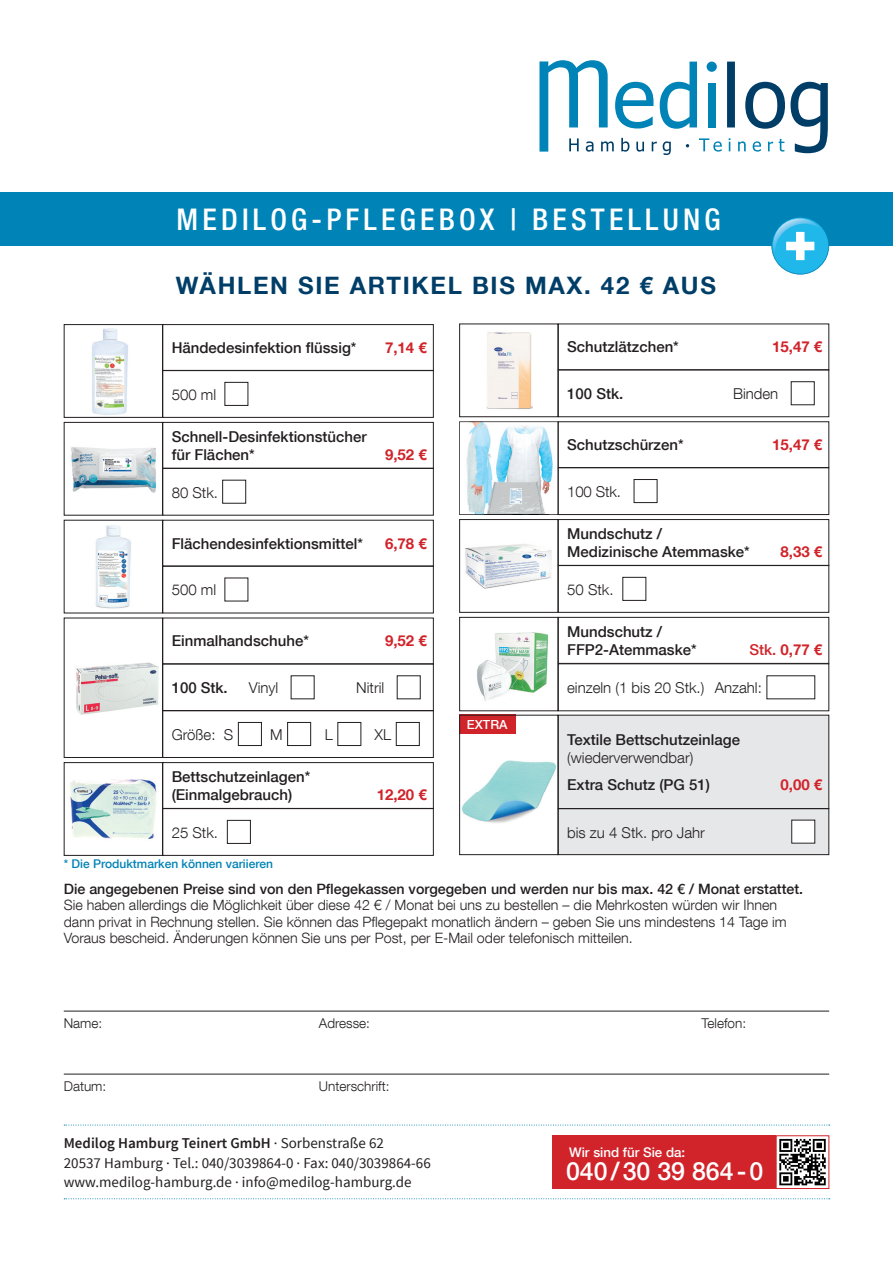
<style>
.page{position:relative;width:893px;height:1263px;background:#fff}
.page>*{position:absolute;margin:0;border:0;box-sizing:border-box;transform-origin:0 0}
.t1{font:500 condensed 30px "Helvetica Neue LT Com";letter-spacing:.14em;color:#fff}
.t2{font:500 24.9px "Helvetica Neue LT Com";color:#fff}
.t3{font:700 24px "Helvetica Neue LT Com";letter-spacing:.07em;color:#003e68}
.t4{font:500 15px/18px "Helvetica Neue LT Com";color:#231f20}
.t5{font:15px/19.5px "Source Sans Pro";color:#231f20}
.t6{font:300 15px "Helvetica Neue LT Com";color:#231f20}
.t7{font:700 15px "Helvetica Neue LT Com";color:#d1232a}
.t8{font:300 14.25px/16.5px "Helvetica Neue LT Com";color:#231f20}
.t9{font:500 14.25px "Helvetica Neue LT Com";color:#231f20}
.t10{font:300 13.5px "Helvetica Neue LT Com";color:#231f20}
.t11{font:500 13.35px "Helvetica Neue LT Com";color:#fff}
.t12{font:500 12.45px "Helvetica Neue LT Com";color:#fff}
.t13{font:500 12px "Helvetica Neue LT Com";color:#0083b6}
.s1{font-weight:500}
.s2{font-weight:600}
</style>
<div class="page">
<div style="left:459px;top:715px;width:56px;height:19px;background:#d1232a"></div>
<svg style="left:539px;top:60px;width:289px;height:95px"></svg>
<svg style="left:64px;top:1125px;width:766px;height:1px"></svg>
<svg style="left:64px;top:1198px;width:766px;height:1px"></svg>
<div style="left:552px;top:1135px;width:224px;height:54px;background:#d1232a"></div>
<svg style="left:779px;top:1138px;width:47px;height:48px"></svg>
<svg style="left:779px;top:1139px;width:47px;height:46px"></svg>
<div style="left:776px;top:1135px;width:53px;height:54px;border:1px solid #d1232a"></div>
<hr style="left:64px;top:1011px;width:765px;height:1px;background:#231f20">
<hr style="left:64px;top:1074px;width:765px;height:1px;background:#231f20">
<div style="left:162px;top:762px;width:272px;height:47px;border:1px solid #231f20"></div>
<img style="left:92px;top:328px;width:36px;height:87px">
<div style="left:64px;top:324px;width:99px;height:94px;border:1px solid #231f20"></div>
<div style="left:162px;top:324px;width:272px;height:47px;border:1px solid #231f20"></div>
<div style="left:224px;top:382px;width:24px;height:24px;border:1px solid #231f20"></div>
<div style="left:162px;top:370px;width:272px;height:48px;border:1px solid #231f20"></div>
<img style="left:71px;top:447px;width:85px;height:46px">
<div style="left:162px;top:422px;width:272px;height:47px;border:1px solid #231f20"></div>
<div style="left:222px;top:480px;width:24px;height:24px;border:1px solid #231f20"></div>
<div style="left:162px;top:468px;width:272px;height:48px;border:1px solid #231f20"></div>
<img style="left:95px;top:525px;width:36px;height:84px">
<div style="left:162px;top:566px;width:272px;height:47px;border:1px solid #231f20"></div>
<img style="left:70px;top:779px;width:87px;height:60px">
<div style="left:64px;top:762px;width:99px;height:94px;border:1px solid #231f20"></div>
<div style="left:227px;top:820px;width:24px;height:24px;border:1px solid #231f20"></div>
<div style="left:162px;top:808px;width:272px;height:48px;border:1px solid #231f20"></div>
<img style="left:486px;top:332px;width:46px;height:77px">
<div style="left:459px;top:324px;width:99px;height:93px;border:1px solid #231f20"></div>
<div style="left:791px;top:381px;width:24px;height:24px;border:1px solid #231f20"></div>
<div style="left:558px;top:369px;width:271px;height:48px;border:1px solid #231f20"></div>
<svg style="left:459px;top:421px;width:99px;height:94px"></svg>
<div style="left:558px;top:421px;width:271px;height:47px;border:1px solid #231f20"></div>
<div style="left:634px;top:479px;width:23px;height:24px;border:1px solid #231f20"></div>
<div style="left:558px;top:467px;width:271px;height:48px;border:1px solid #231f20"></div>
<img style="left:465px;top:544px;width:87px;height:45px">
<div style="left:459px;top:519px;width:99px;height:94px;border:1px solid #231f20"></div>
<div style="left:558px;top:519px;width:271px;height:47px;border:1px solid #231f20"></div>
<div style="left:622px;top:577px;width:24px;height:24px;border:1px solid #231f20"></div>
<div style="left:558px;top:565px;width:271px;height:48px;border:1px solid #231f20"></div>
<img style="left:477px;top:632px;width:72px;height:69px">
<div style="left:459px;top:617px;width:99px;height:94px;border:1px solid #231f20"></div>
<div style="left:558px;top:617px;width:271px;height:47px;border:1px solid #231f20"></div>
<div style="left:558px;top:663px;width:271px;height:48px;border:1px solid #231f20"></div>
<div style="left:558px;top:715px;width:271px;height:140px;background:#e6e7e9"></div>
<img style="left:462px;top:760px;width:94px;height:63px">
<div style="left:459px;top:715px;width:99px;height:140px;border:1px solid #231f20"></div>
<div style="left:792px;top:820px;width:23px;height:23px;background:#fff"></div>
<div style="left:791px;top:820px;width:24px;height:23px;border:1px solid #231f20"></div>
<div style="left:558px;top:808px;width:271px;height:47px;border:1px solid #231f20"></div>
<img style="left:76px;top:662px;width:83px;height:53px">
<div style="left:397px;top:675px;width:24px;height:24px;border:1px solid #231f20"></div>
<div style="left:162px;top:663px;width:272px;height:48px;border:1px solid #231f20"></div>
<div style="left:238px;top:722px;width:24px;height:24px;border:1px solid #231f20"></div>
<div style="left:287px;top:722px;width:24px;height:24px;border:1px solid #231f20"></div>
<div style="left:337px;top:722px;width:24px;height:24px;border:1px solid #231f20"></div>
<div style="left:396px;top:722px;width:24px;height:24px;border:1px solid #231f20"></div>
<div style="left:162px;top:710px;width:272px;height:48px;border:1px solid #231f20"></div>
<div style="left:0;top:192px;width:893px;height:54px;background:#0083b6"></div>
<svg style="left:771px;top:217px;width:58px;height:58px"></svg>
<img style="left:485px;top:480px;width:63px;height:34px">
<img style="left:485px;top:514px;width:63px;height:1px">
<h1 class="t1" style="left:177px;top:201px;width:545px">MEDILOG-PFLEGEBOX | BESTELLUNG</h1>
<h3 class="t3" style="left:176px;top:270px;width:542px">WÄHLEN SIE ARTIKEL BIS MAX. 42 € AUS</h3>
<p class="t4" style="left:172px;top:338px;width:186px">Händedesinfektion flüssig*</p>
<p class="t7" style="left:385px;top:338px;width:43px">7,14 €</p>
<p class="t6" style="left:172px;top:385px;width:46px">500 ml</p>
<p class="t4" style="left:172px;top:427px;width:197px">Schnell-Desinfektionstücher für Flächen*</p>
<p class="t7" style="left:385px;top:445px;width:43px">9,52 €</p>
<p class="t6" style="left:172px;top:483px;width:48px">80 Stk.</p>
<p class="t4" style="left:172px;top:534px;width:193px">Flächendesinfektionsmittel*</p>
<p class="t7" style="left:385px;top:534px;width:43px">6,78 €</p>
<p class="t6" style="left:172px;top:581px;width:46px">500 ml</p>
<p class="t4" style="left:172px;top:632px;width:139px">Einmalhandschuhe*</p>
<p class="t7" style="left:385px;top:631px;width:43px">9,52 €</p>
<p class="t4" style="left:172px;top:679px;width:58px">100 Stk.</p>
<p class="t6" style="left:249px;top:679px;width:31px">Vinyl</p>
<p class="t6" style="left:356px;top:679px;width:30px">Nitril</p>
<p class="t6" style="left:172px;top:725px;width:63px">Größe: S</p>
<p class="t6" style="left:270px;top:725px;width:14px">M</p>
<p class="t6" style="left:325px;top:725px;width:10px">L</p>
<p class="t6" style="left:375px;top:725px;width:18px">XL</p>
<p class="t4" style="left:172px;top:767px;width:140px">Bettschutzeinlagen* (Einmalgebrauch)</p>
<p class="t6" style="left:172px;top:823px;width:48px">25 Stk.</p>
<p class="t13" style="left:64px;top:857px;width:211px">* Die Produktmarken können variieren</p>
<p class="t7" style="left:377px;top:785px;width:52px">12,20 €</p>
<p class="t12" style="left:467px;top:717px;width:42px">EXTRA</p>
<p class="t4" style="left:567px;top:338px;width:113px">Schutzlätzchen*</p>
<p class="t7" style="left:772px;top:337px;width:52px">15,47 €</p>
<p class="t4" style="left:567px;top:385px;width:58px">100 Stk.</p>
<p class="t6" style="left:733px;top:385px;width:47px">Binden</p>
<p class="t4" style="left:567px;top:436px;width:118px">Schutzschürzen*</p>
<p class="t7" style="left:772px;top:435px;width:52px">15,47 €</p>
<p class="t6" style="left:567px;top:482px;width:55px">100 Stk.</p>
<p class="t4" style="left:567px;top:524px;width:184px">Mundschutz /<br>Medizinische Atemmaske*</p>
<p class="t7" style="left:781px;top:542px;width:43px">8,33 €</p>
<p class="t6" style="left:567px;top:580px;width:48px">50 Stk.</p>
<p class="t4" style="left:567px;top:622px;width:131px">Mundschutz /<br>FFP2-Atemmaske*</p>
<p class="t7" style="left:749px;top:640px;width:74px"><span class="s1">Stk.</span> 0,77 €</p>
<p class="t6" style="left:567px;top:679px;width:196px">einzeln (1 bis 20 Stk.) Anzahl:</p>
<p class="t4" style="left:567px;top:730px;width:174px">Textile Bettschutzeinlage</p>
<p class="t6" style="left:567px;top:748px;width:128px">(wiederverwendbar)</p>
<p class="t4" style="left:567px;top:775px;width:144px">Extra Schutz (PG 51)</p>
<p class="t7" style="left:781px;top:775px;width:43px">0,00 €</p>
<p class="t6" style="left:567px;top:823px;width:139px">bis zu 4 Stk. pro Jahr</p>
<p class="t9" style="left:64px;top:880px;width:741px">Die angegebenen Preise sind von den Pflegekassen vorgegeben und werden nur bis max. 42 € / Monat erstattet.</p>
<p class="t8" style="left:64px;top:896px;width:724px">Sie haben allerdings die Möglichkeit über diese 42 € / Monat bei uns zu bestellen – die Mehrkosten würden wir Ihnen dann privat in Rechnung stellen. Sie können das Pflegepakt monatlich ändern – geben Sie uns mindestens 14 Tage im<br>Voraus bescheid. Änderungen können Sie uns per Post, per E-Mail oder telefonisch mitteilen.</p>
<p class="t10" style="left:64px;top:1015px;width:40px">Name:</p>
<p class="t10" style="left:319px;top:1015px;width:53px">Adresse:</p>
<p class="t10" style="left:702px;top:1015px;width:46px">Telefon:</p>
<p class="t10" style="left:64px;top:1078px;width:44px">Datum:</p>
<p class="t10" style="left:319px;top:1078px;width:72px">Unterschrift:</p>
<p class="t5" style="left:64px;top:1134px;width:369px"><span class="s2">Medilog Hamburg Teinert GmbH</span> · Sorbenstraße 62<br>20537 Hamburg · Tel.: 040/3039864-0 · Fax: 040/3039864-66 www.medilog-hamburg.de · info@medilog-hamburg.de</p>
<p class="t11" style="left:569px;top:1144px;width:118px">Wir sind für Sie da:</p>
<h2 class="t2" style="left:566px;top:1156px;width:199px">040 / 30 39 864 - 0</h2>
</div>
